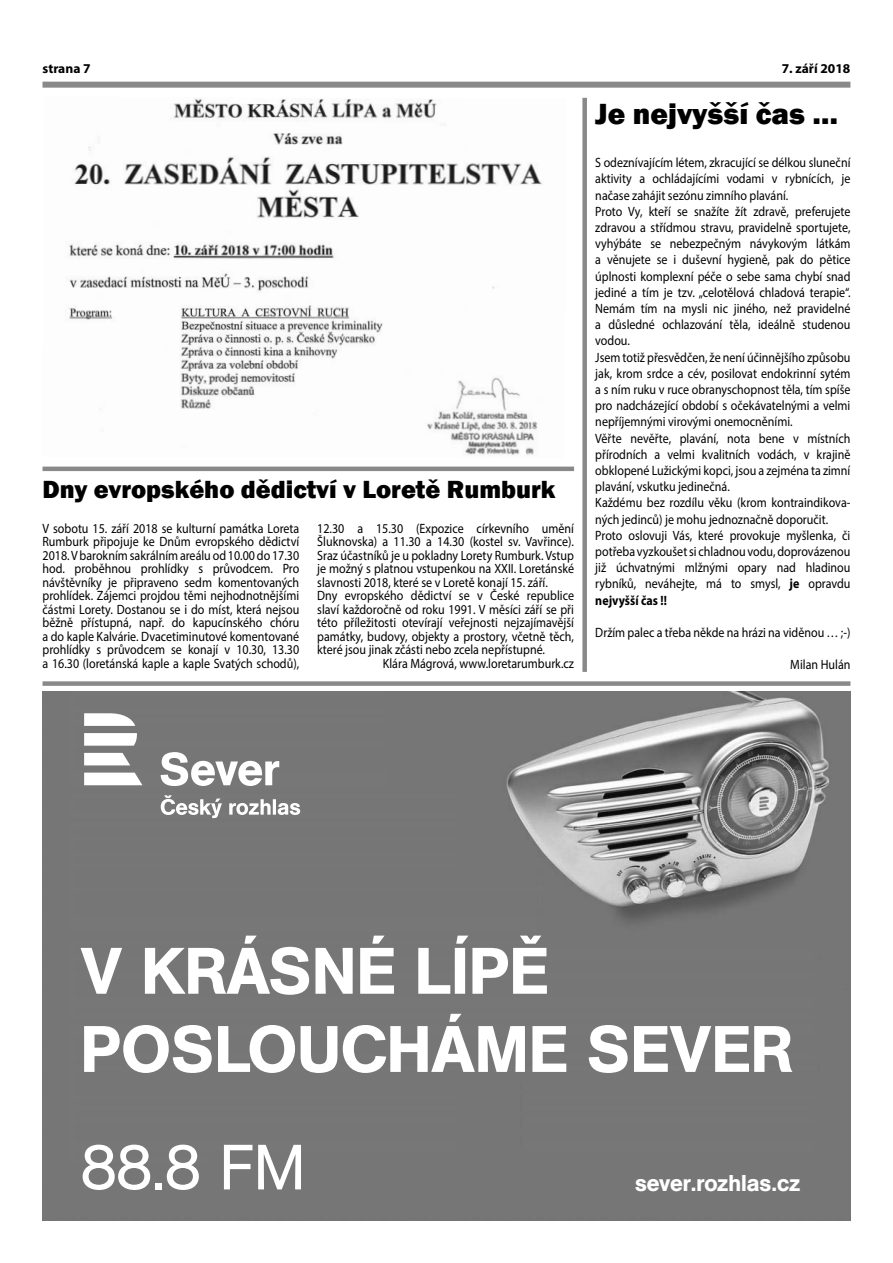
<style>
.page{position:relative;width:893px;height:1263px;background:#fff}
.page>*{position:absolute;margin:0;border:0;box-sizing:border-box;transform-origin:0 0}
.t1{font:500 64.95px/78.2px "AG Book Pro";color:#fff}
.t2{font:63.15px "AG Book Pro";color:#fff}
.t3{font:800 30px "Franklin Gothic";color:#000}
.t4{font:800 25.5px "Franklin Gothic";color:#000}
.t5{font:500 22.65px "AG Book Pro";color:#fff}
.t6{font:13.5px/16.2px "Myriad Pro";color:#000;text-align:justify;scale:.89 1}
.t7{font:700 13.5px "Myriad Pro";color:#000}
.s1{font-weight:700}
</style>
<div class="page">
<div style="left:43px;top:82px;width:807px;height:6px;background:#898989"></div>
<img style="left:43px;top:692px;width:807px;height:528px">
<svg style="left:84px;top:713px;width:51px;height:13px"></svg>
<svg style="left:84px;top:733px;width:53px;height:13px"></svg>
<svg style="left:84px;top:753px;width:46px;height:12px"></svg>
<svg style="left:84px;top:773px;width:58px;height:12px"></svg>
<svg style="left:161px;top:752px;width:118px;height:34px"></svg>
<svg style="left:161px;top:795px;width:139px;height:23px"></svg>
<img style="left:69px;top:98px;width:473px;height:357px">
<hr style="left:43px;top:467px;width:531px;height:4px;background:#898989">
<div style="left:43px;top:681px;width:807px;height:5px;background:#898989"></div>
<div style="left:582px;top:98px;width:5px;height:574px;background:#898989"></div>
<p class="t7" style="left:43px;top:64px;width:50px">strana 7</p>
<p class="t7" style="left:782px;top:64px;width:70px">7. září 2018</p>
<h3 class="t4" style="left:43px;top:475px;width:514px">Dny evropského dědictví v Loretě Rumburk</h3>
<p class="t6" style="left:43px;top:523px;width:290px;line-height:13.5px">V sobotu 15. září 2018 se kulturní památka Loreta Rumburk připojuje ke Dnům evropského dědictví 2018. V barokním sakrálním areálu od 10.00 do 17.30 hod. proběhnou prohlídky s průvodcem. Pro návštěvníky je připraveno sedm komentovaných prohlídek. Zájemci projdou těmi nejhodnotnějšími částmi Lorety. Dostanou se i do míst, která nejsou běžně přístupná, např. do kapucínského chóru a do kaple Kalvárie. Dvacetiminutové komentované prohlídky s průvodcem se konají v 10.30, 13.30 a 16.30 (loretánská kaple a kaple Svatých schodů),</p>
<p class="t6" style="left:317px;top:522px;width:290px">12.30 a 15.30 (Expozice církevního umění</p>
<p class="t6" style="left:317px;top:535px;width:290px">Šluknovska) a 11.30 a 14.30 (kostel sv. Vavřince).</p>
<p class="t6" style="left:317px;top:549px;width:290px">Sraz účastníků je u pokladny Lorety Rumburk. Vstup</p>
<p class="t6" style="left:317px;top:562px;width:290px">je možný s platnou vstupenkou na XXII. Loretánské</p>
<p class="t6" style="left:317px;top:576px;width:261px">slavnosti 2018, které se v Loretě konají 15. září.</p>
<p class="t6" style="left:317px;top:589px;width:290px">Dny evropského dědictví se v České republice</p>
<p class="t6" style="left:317px;top:603px;width:290px">slaví každoročně od roku 1991. V měsíci září se při</p>
<p class="t6" style="left:317px;top:616px;width:290px">této příležitosti otevírají veřejnosti nejzajímavější</p>
<p class="t6" style="left:317px;top:630px;width:290px">památky, budovy, objekty a prostory, včetně těch,</p>
<p class="t6" style="left:317px;top:643px;width:257px">které jsou jinak zčásti nebo zcela nepřístupné.</p>
<p class="t6" style="left:383px;top:657px;width:216px">Klára Mágrová, www.loretarumburk.cz</p>
<h3 class="t3" style="left:595px;top:97px;width:244px">Je nejvyšší čas …</h3>
<p class="t6" style="left:595px;top:156px;width:288px;text-align:left">S odeznívajícím létem, zkracující se délkou sluneční aktivity a ochládajícími vodami v rybnících, je načase zahájit sezónu zimního plavání.<br>Proto Vy, kteří se snažíte žít zdravě, preferujete zdravou a střídmou stravu, pravidelně sportujete, vyhýbáte se nebezpečným návykovým látkám a věnujete se i duševní hygieně, pak do pětice úplnosti komplexní péče o sebe sama chybí snad jediné a tím je tzv. „celotělová chladová terapie“.<br>Nemám tím na mysli nic jiného, než pravidelné a důsledné ochlazování těla, ideálně studenou vodou.<br>Jsem totiž přesvědčen, že není účinnějšího způsobu jak, krom srdce a cév, posilovat endokrinní sytém a s ním ruku v ruce obranyschopnost těla, tím spíše pro nadcházející období s očekávatelnými a velmi nepříjemnými virovými onemocněními.<br>Věřte nevěřte, plavání, nota bene v místních přírodních a velmi kvalitních vodách, v krajině obklopené Lužickými kopci, jsou a zejména ta zimní plavání, vskutku jedinečná.<br>Každému bez rozdílu věku (krom kontraindikova&shy;ných jedinců) je mohu jednoznačně doporučit.<br>Proto oslovuji Vás, které provokuje myšlenka, či potřeba vyzkoušet si chladnou vodu, doprovázenou již úchvatnými mlžnými opary nad hladinou rybníků, neváhejte, má to smysl, <span class="s1">je</span> opravdu <span class="s1">nejvyšší čas !!</span></p>
<p class="t6" style="left:595px;top:626px;width:288px">Držím palec a třeba někde na hrázi na viděnou … ;-)</p>
<p class="t6" style="left:790px;top:658px;width:69px">Milan Hulán</p>
<h1 class="t1" style="left:80px;top:932px;width:714px">V KRÁSNÉ LÍPĚ<br>POSLOUCHÁME SEVER</h1>
<h2 class="t2" style="left:81px;top:1131px;width:226px">88.8 FM</h2>
<h3 class="t5" style="left:635px;top:1170px;width:167px">sever.rozhlas.cz</h3>
</div>
